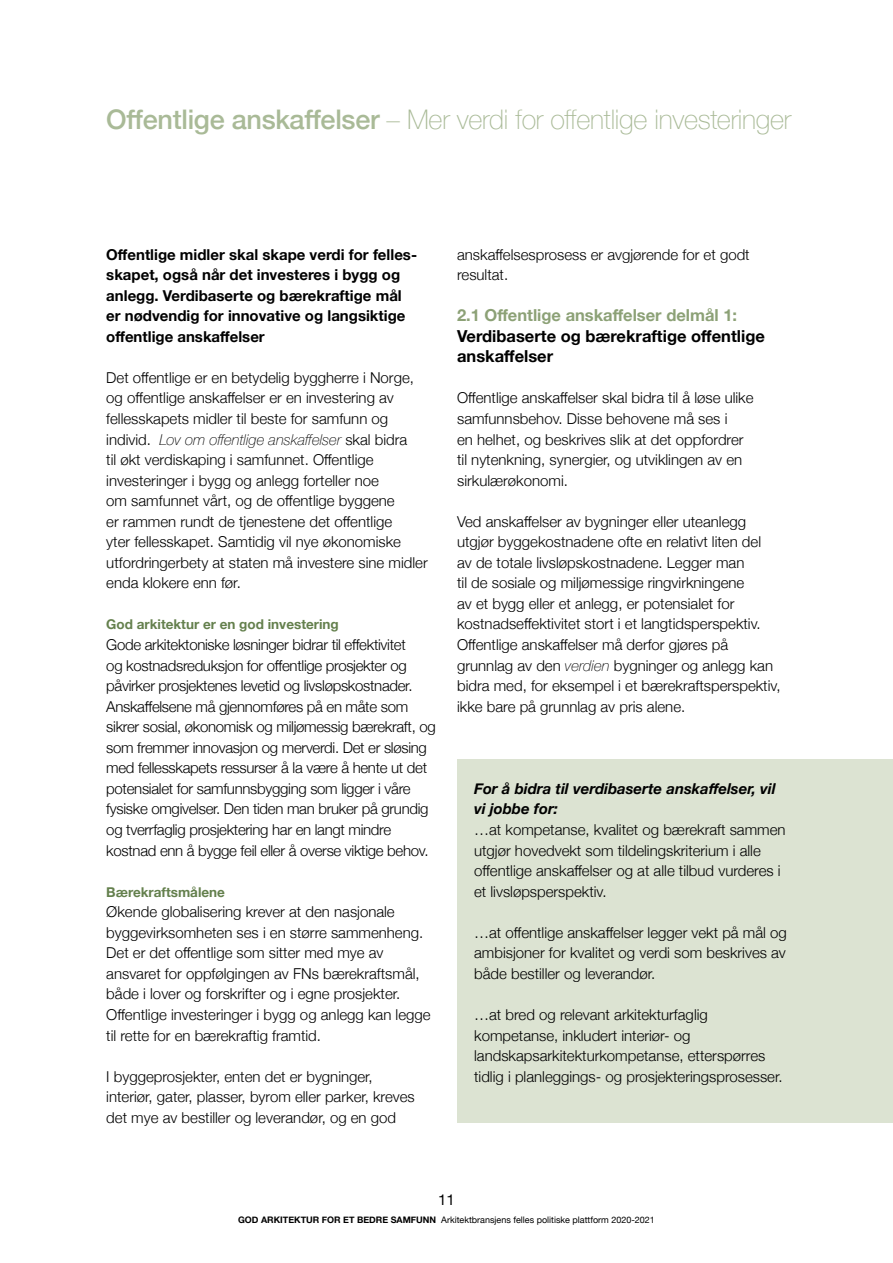
<style>
.page{position:relative;width:893px;height:1263px;background:#fff}
.page>*{position:absolute;margin:0;border:0;box-sizing:border-box;transform-origin:0 0}
.t1{font:100 27px "Helvetica Neue";letter-spacing:-.01em;color:#a9ba97}
.t2{font:700 16.5px/20.5px "Helvetica Neue";color:#000}
.t3{font:700 16.5px "Helvetica Neue";color:#8ca176}
.t4{font:300 15px/20.5px "Helvetica Neue";color:#000}
.t5{font:300 15px/20.5px "Helvetica Neue";letter-spacing:-.02em;color:#000}
.t6{font:700 15px/20.5px "Helvetica Neue";color:#000}
.t7{font:italic 700 15px/20.5px "Helvetica Neue";color:#000}
.t8{font:15px "Helvetica Neue";color:#000}
.t9{font:700 13.5px "Helvetica Neue";color:#64804d}
.t10{font:9px "Helvetica Neue";color:#000}
.s1{font-weight:500}
.s2{font-weight:100;font-style:italic}
.s3{font-weight:700}
</style>
<div class="page">
<div style="left:457px;top:759px;width:436px;height:364px;background:#dce3d2"></div>
<h1 class="t1" style="left:106px;top:99px;width:687px"><span class="s1">Offentlige anskaffelser</span> – Mer verdi for offentlige investeringer</h1>
<p class="t6" style="left:106px;top:244px;width:312px">Offentlige midler skal skape verdi for felles&shy;skapet, også når det investeres i bygg og anlegg. Verdibaserte og bærekraftige mål er nødvendig for innovative og langsiktige offentlige anskaffelser</p>
<p class="t4" style="left:106px;top:366px;width:323px">Det offentlige er en betydelig byggherre i Norge, og offentlige anskaffelser er en investering av fellesskapets midler til beste for samfunn og individ. <span class="s2">Lov om offentlige anskaffelser</span> skal bidra<br>til økt verdiskaping i samfunnet. Offentlige investeringer i bygg og anlegg forteller noe<br>om samfunnet vårt, og de offentlige byggene<br>er rammen rundt de tjenestene det offentlige<br>yter fellesskapet. Samtidig vil nye økonomiske utfordringerbety at staten må investere sine midler enda klokere enn før.</p>
<p class="t9" style="left:106px;top:614px;width:234px">God arkitektur er en god investering</p>
<p class="t5" style="left:106px;top:633px;width:331px">Gode arkitektoniske løsninger bidrar til effektivitet<br>og kostnadsreduksjon for offentlige prosjekter og påvirker prosjektenes levetid og livsløpskostnader.<br>Anskaffelsene må gjennomføres på en måte som sikrer sosial, økonomisk og miljømessig bærekraft, og som fremmer innovasjon og merverdi. Det er sløsing med fellesskapets ressurser å la være å hente ut det potensialet for samfunnsbygging som ligger i våre fysiske omgivelser. Den tiden man bruker på grundig og tverrfaglig prosjektering har en langt mindre kostnad enn å bygge feil eller å overse viktige behov.</p>
<p class="t9" style="left:106px;top:881px;width:120px">Bærekraftsmålene</p>
<p class="t4" style="left:106px;top:900px;width:326px">Økende globalisering krever at den nasjonale byggevirksomheten ses i en større sammenheng.<br>Det er det offentlige som sitter med mye av ansvaret for oppfølgingen av FNs bærekraftsmål, både i lover og forskrifter og i egne prosjekter.<br>Offentlige investeringer i bygg og anlegg kan legge til rette for en bærekraftig framtid.</p>
<p class="t4" style="left:106px;top:1065px;width:310px">I byggeprosjekter, enten det er bygninger, interiør, gater, plasser, byrom eller parker, kreves det mye av bestiller og leverandør, og en god</p>
<p class="t4" style="left:457px;top:243px;width:294px">anskaffelsesprosess er avgjørende for et godt resultat.</p>
<p class="t3" style="left:457px;top:302px;width:282px">2.1 Offentlige anskaffelser delmål 1:</p>
<p class="t2" style="left:457px;top:326px;width:309px">Verdibaserte og bærekraftige offentlige anskaffelser</p>
<p class="t4" style="left:457px;top:387px;width:298px">Offentlige anskaffelser skal bidra til å løse ulike samfunnsbehov. Disse behovene må ses i<br>en helhet, og beskrives slik at det oppfordrer til nytenkning, synergier, og utviklingen av en sirkulærøkonomi.</p>
<p class="t4" style="left:457px;top:510px;width:325px">Ved anskaffelser av bygninger eller uteanlegg utgjør byggekostnadene ofte en relativt liten del<br>av de totale livsløpskostnadene. Legger man<br>til de sosiale og miljømessige ringvirkningene<br>av et bygg eller et anlegg, er potensialet for kostnadseffektivitet stort i et langtidsperspektiv.<br>Offentlige anskaffelser må derfor gjøres på grunnlag av den <span class="s2">verdien</span> bygninger og anlegg kan bidra med, for eksempel i et bærekraftsperspektiv, ikke bare på grunnlag av pris alene.</p>
<p class="t7" style="left:474px;top:779px;width:303px">For å bidra til verdibaserte anskaffelser, vil vi jobbe for:</p>
<p class="t4" style="left:474px;top:818px;width:313px">…at kompetanse, kvalitet og bærekraft sammen utgjør hovedvekt som tildelingskriterium i alle offentlige anskaffelser og at alle tilbud vurderes i et livsløpsperspektiv.</p>
<p class="t4" style="left:474px;top:921px;width:314px;text-align:justify">…at offentlige anskaffelser legger vekt på mål og ambisjoner for kvalitet og verdi som beskrives av både bestiller og leverandør.</p>
<p class="t4" style="left:474px;top:1003px;width:310px">…at bred og relevant arkitekturfaglig kompetanse, inkludert interiør- og landskapsarkitekturkompetanse, etterspørres tidlig i planleggings- og prosjekteringsprosesser.</p>
<p class="t8" style="left:438px;top:1189px;width:18px">11</p>
<p class="t10" style="left:238px;top:1213px;width:418px"><span class="s3">GOD ARKITEKTUR FOR ET BEDRE SAMFUNN</span> Arkitektbransjens felles politiske plattform 2020-2021</p>
</div>
